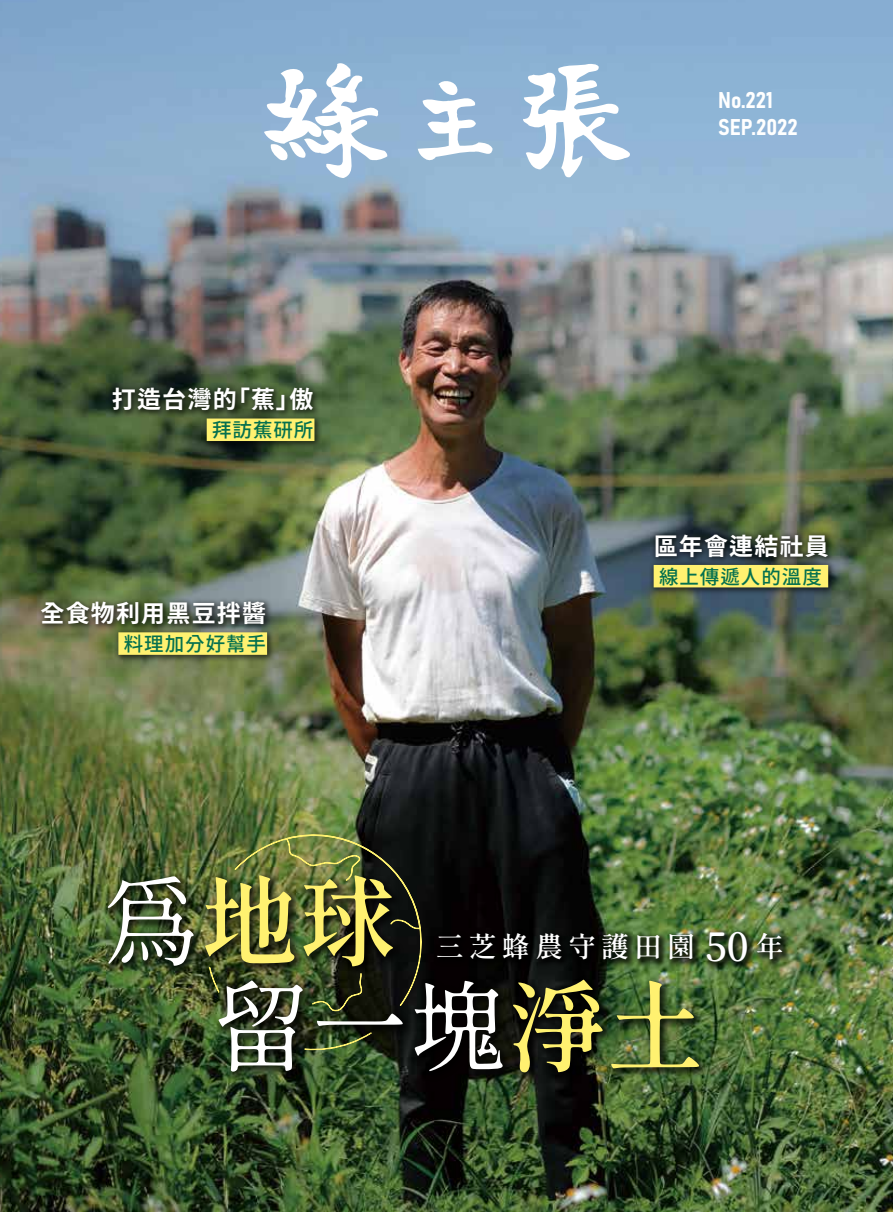
<style>
.page{position:relative;width:893px;height:1212px;background:#fff}
.page>*{position:absolute;margin:0;border:0;box-sizing:border-box;transform-origin:0 0}
.t1{font:98.55px "Gen Wan Min TW R";color:#fff}
.t2{font:600 98.55px "Gen Wan Min TW";color:#fff170}
.t3{font:600 28.05px "Gen Wan Min TW";letter-spacing:.18em;color:#fff}
.t4{font:24px "Gen Yo Gothic TW B";letter-spacing:.05em;color:#fff}
.t5{font:22.5px/27px "Bahnschrift";color:#fff}
.t6{font:19.5px "Gen Yo Gothic TW M";letter-spacing:.05em;color:#05704e}
.s1{font-family:"Gen Wan Min TW R";font-weight:400;color:#fff}
.s2{font-size:38.85px}
.s3{font-family:"Gen Wan Min TW";font-weight:600;color:#fff170}
</style>
<div class="page">
<img style="left:0;top:0;width:893px;height:1212px">
<svg style="left:522px;top:64px;width:109px;height:115px"></svg>
<svg style="left:418px;top:79px;width:75px;height:82px"></svg>
<svg style="left:264px;top:61px;width:124px;height:117px"></svg>
<div style="left:108px;top:383px;width:215px;height:66px;background:#000;opacity:.6"></div>
<div style="left:207px;top:418px;width:107px;height:23px;background:#fff170"></div>
<div style="left:37px;top:596px;width:238px;height:67px;background:#000;opacity:.6"></div>
<div style="left:118px;top:632px;width:149px;height:23px;background:#fff170"></div>
<div style="left:649px;top:529px;width:187px;height:66px;background:#000;opacity:.6"></div>
<div style="left:654px;top:565px;width:174px;height:22px;background:#fff170"></div>
<div style="left:433px;top:928px;width:359px;height:43px;background:#000;opacity:.75"></div>
<img style="left:209px;top:821px;width:218px;height:229px">
<img style="left:286px;top:824px;width:135px;height:110px">
<div style="left:102px;top:870px;width:302px;height:108px;background:#000;opacity:.75"></div>
<div style="left:213px;top:974px;width:497px;height:110px;background:#000;opacity:.75"></div>
<p class="t4" style="left:112px;top:386px;width:203px">打造台灣的「蕉」傲</p>
<p class="t6" style="left:212px;top:419px;width:103px">拜訪蕉研所</p>
<p class="t4" style="left:40px;top:600px;width:227px">全食物利用黑豆拌醬</p>
<p class="t6" style="left:124px;top:633px;width:144px">料理加分好幫手</p>
<p class="t5" style="left:718px;top:85px;width:81px">No.221<br>SEP.2022</p>
<p class="t4" style="left:654px;top:532px;width:177px">區年會連結社員</p>
<p class="t6" style="left:659px;top:565px;width:164px">線上傳遞人的溫度</p>
<h1 class="t2" style="left:102px;top:866px;width:297px"><span class="s1">為</span>地球</h1>
<p class="t3" style="left:436px;top:931px;width:349px">三芝蜂農守護田園 <span class="s2">50</span>年</p>
<h1 class="t1" style="left:212px;top:972px;width:494px">留一塊<span class="s3">淨土</span></h1>
</div>
